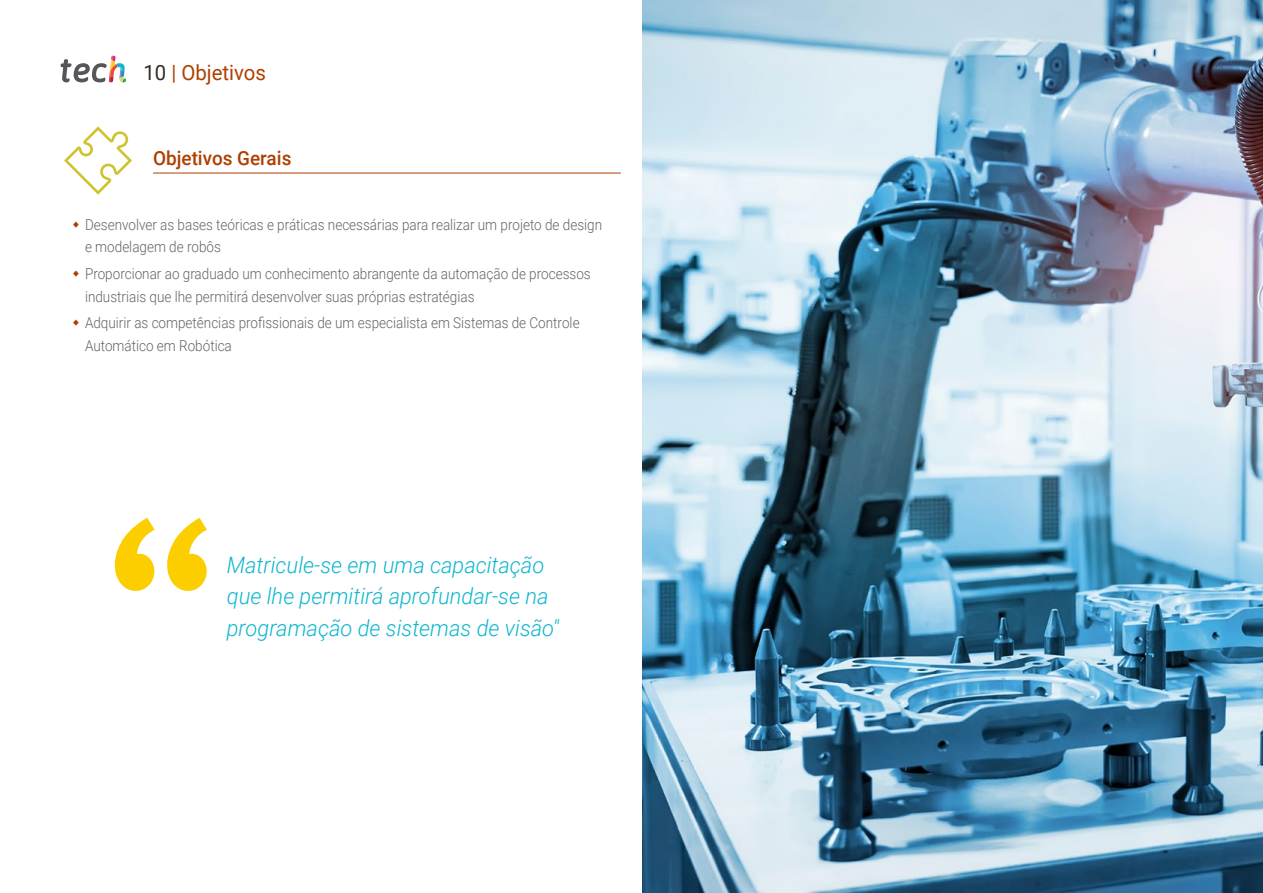
<style>
.page{position:relative;width:1263px;height:893px;background:#fff}
.page>*{position:absolute;margin:0;border:0;box-sizing:border-box;transform-origin:0 0}
.t1{font:italic 300 22.5px/31.5px "Roboto";color:#0fb6cf}
.t2{font:21px "Roboto";color:#ae4000}
.t3{font:500 19.5px "Roboto";color:#ae4000}
.t4{font:300 15px/22.5px "Roboto";color:#61646a;scale:.9 1}
.s1{color:#312e20}
</style>
<div class="page">
<hr style="left:153px;top:173px;width:468px;height:1px;background:#ae4000">
<svg style="left:64px;top:126px;width:68px;height:69px"></svg>
<img style="left:642px;top:0;width:621px;height:893px">
<svg style="left:115px;top:518px;width:92px;height:73px"></svg>
<svg style="left:61px;top:56px;width:65px;height:27px"></svg>
<h2 class="t2" style="left:144px;top:57px;width:124px"><span class="s1">10</span> | Objetivos</h2>
<h3 class="t3" style="left:153px;top:144px;width:140px">Objetivos Gerais</h3>
<p class="t4" style="left:85px;top:213px;width:576px">Desenvolver as bases teóricas e práticas necessárias para realizar um projeto de design e modelagem de robôs</p>
<p class="t4" style="left:85px;top:262px;width:563px">Proporcionar ao graduado um conhecimento abrangente da automação de processos industriais que lhe permitirá desenvolver suas próprias estratégias</p>
<p class="t4" style="left:85px;top:311px;width:551px">Adquirir as competências profissionais de um especialista em Sistemas de Controle<br>Automático em Robótica</p>
<h1 class="t1" style="left:227px;top:548px;width:334px">Matricule-se em uma capacitação que lhe permitirá aprofundar-se na programação de sistemas de visão"</h1>
</div>
